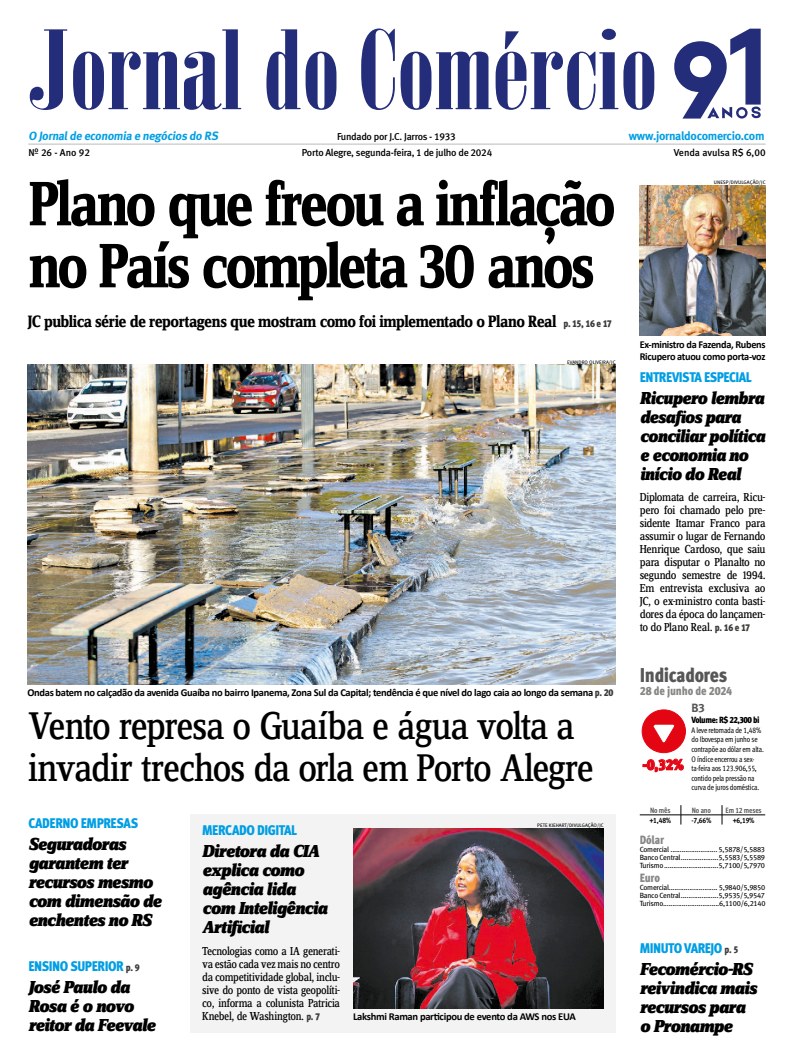
<style>
.page{position:relative;width:794px;height:1063px;background:#fff}
.page>*{position:absolute;margin:0;border:0;box-sizing:border-box;transform-origin:0 0}
.manchete{font:700 65px/62px "Zine Serif Dis";letter-spacing:-.055em;color:#000;scale:.91 1}
.titulo{font:40px/42px "Zine Serif Dis";letter-spacing:-.045em;color:#000}
.Titulo_Indicadores{font:20px "Meta Cond Black LF";letter-spacing:-.02em;color:#565655}
.titulo_chamadas{font:italic 900 18px/19px "Zine Serif Dis";letter-spacing:-.035em;color:#000}
.linha_de_apoio_da_ma{font:700 17.1px "Zine Serif Dis";letter-spacing:-.035em;color:#000}
.t1{font:15px "Meta Cond Black LF";color:#e30512}
.cartola{font:14px "Meta Cond Black LF";letter-spacing:-.035em;color:#009ee3}
.manchete-2{font:14px "Meta Cond Black LF";letter-spacing:-.03em;color:#009ee3}
.TEXTO_capa{font:12px/13px "Zine Serif Dis";letter-spacing:-.03em;color:#000;text-align:justify}
.t2{font:700 12px "Meta";letter-spacing:-.02em;color:#009ee3}
.Data_Indicadores{font:12px "Meta Cond Black LF";letter-spacing:-.02em;color:#878786}
.indicadores_negrito{font:12px "Meta Cond Black LF";color:#878786}
.t3{font:12px "Meta Bold LF";color:#565655}
.Legenda{font:700 10.6px/12px "Calibri";letter-spacing:-.03em;color:#000}
.t4{font:10px "Meta Medium LF";letter-spacing:-.025em;color:#000}
.t5{font:10px "Meta Cond Black LF";letter-spacing:-.065em;color:#3c3c3a}
.t6{font:10px "Meta Medium LF";letter-spacing:-.005em;color:#000}
.t7{font:9px "Meta Cond Black LF";letter-spacing:-.05em;color:#000}
.t8{font:8px/9.6px "Meta Cond Book LF";letter-spacing:-.02em;color:#000;scale:.94 1}
.topo_negrito{font:7.7px "Meta Cond Bold LF";letter-spacing:-.02em;color:#565655}
.topo_negrito-2{font:7.7px "Meta Cond Bold LF";color:#000}
.indicadores_negrito-2{font:7.5px/8px "Meta Book LF";letter-spacing:-.03em;color:#000}
.Crédito{font:5px "Meta Book Caps";color:#000}
.s1{font-family:"Meta Cond Black LF";font-weight:400;font-size:10px;color:#3c3c3a}
</style>
<div class="page">
<hr style="left:28px;top:144px;width:737px;height:1px;background:#bbb">
<svg style="left:30px;top:29px;width:37px;height:81px"></svg>
<svg style="left:73px;top:29px;width:168px;height:81px"></svg>
<svg style="left:266px;top:29px;width:70px;height:81px"></svg>
<svg style="left:361px;top:29px;width:293px;height:81px"></svg>
<svg style="left:674px;top:29px;width:86px;height:90px"></svg>
<div style="left:190px;top:814px;width:425px;height:218px;background:#f3f3f3"></div>
<img style="left:27px;top:364px;width:588px;height:320px">
<img style="left:353px;top:829px;width:251px;height:179px">
<img style="left:640px;top:185px;width:125px;height:151px">
<hr style="left:640px;top:815px;width:41px;height:1px;background:#000">
<hr style="left:681px;top:815px;width:41px;height:1px;background:#000">
<svg style="left:680px;top:805px;width:1px;height:20px"></svg>
<hr style="left:722px;top:815px;width:43px;height:1px;background:#000">
<svg style="left:722px;top:805px;width:1px;height:20px"></svg>
<svg style="left:641px;top:709px;width:44px;height:63px"></svg>
<p class="t2" style="left:28px;top:129px;width:193px">O Jornalde economia e negócios do RS</p>
<p class="t4" style="left:337px;top:131px;width:120px">Fundado por J.C. Jarros - 1933</p>
<p class="t2" style="left:629px;top:129px;width:137px">www.jornaldocomercio.com</p>
<p class="t6" style="left:674px;top:147px;width:93px">Venda avulsa R$ 6,00</p>
<p class="manchete" style="left:29px;top:176px;width:646px">Plano que freou a inflação no País completa 30 anos</p>
<p class="t4" style="left:28px;top:147px;width:63px">Nº 26 - Ano 92</p>
<p class="t4" style="left:302px;top:147px;width:192px">Porto Alegre, segunda-feira, 1 de julho de 2024</p>
<p class="Crédito" style="left:714px;top:180px;width:53px">UNESP/DIVULGAÇÃO/JC</p>
<p class="linha_de_apoio_da_ma" style="left:28px;top:313px;width:530px">JC publica série de reportagens que mostram como foi implementado o Plano Real</p>
<p class="t5" style="left:563px;top:318px;width:50px">p. 15, 16 e 17</p>
<p class="Crédito" style="left:567px;top:360px;width:50px">EVANDRO OLIVEIRA/JC</p>
<p class="Legenda" style="left:27px;top:687px;width:587px">Ondas batem no calçadão da avenida Guaíba no bairro Ipanema, Zona Sul da Capital; tendência é que nível do lago caia ao longo da semana <span class="s1">p. 20</span></p>
<p class="titulo" style="left:28px;top:707px;width:568px">Vento represa o Guaíba e água volta a invadir trechos da orla em Porto Alegre</p>
<p class="manchete-2" style="left:28px;top:815px;width:111px">CADERNO EMPRESAS</p>
<p class="titulo_chamadas" style="left:28px;top:835px;width:135px">Seguradoras garantem ter recursos mesmo com dimensão de enchentes no RS</p>
<p class="manchete-2" style="left:28px;top:958px;width:97px">ENSINO SUPERIOR</p>
<p class="t5" style="left:126px;top:962px;width:15px">p. 9</p>
<p class="titulo_chamadas" style="left:28px;top:979px;width:129px">José Paulo da<br>Rosa é o novo reitor da Feevale</p>
<p class="cartola" style="left:202px;top:822px;width:96px">MERCADO DIGITAL</p>
<p class="titulo_chamadas" style="left:202px;top:843px;width:127px">Diretora da CIA explica como agência lida com Inteligência<br>Artificial</p>
<p class="TEXTO_capa" style="left:202px;top:945px;width:139px">Tecnologias como a IA generati&shy;va estão cada vez mais no centro da competitividade global, inclu&shy;sive do ponto de vista geopolíti&shy;co, informa a colunista Patricia Knebel, de Washington.</p>
<p class="t5" style="left:306px;top:1011px;width:15px">p. 7</p>
<p class="Crédito" style="left:537px;top:823px;width:68px">PETE KIEHART/DIVULGAÇÃO/JC</p>
<p class="Legenda" style="left:353px;top:1011px;width:224px">Lakshmi Raman participou de evento da AWS nos EUA</p>
<p class="Legenda" style="left:640px;top:339px;width:127px">Ex-ministro da Fazenda, Rubens<br>Ricupero atuou como porta-voz</p>
<p class="cartola" style="left:640px;top:369px;width:113px">ENTREVISTA ESPECIAL</p>
<p class="titulo_chamadas" style="left:640px;top:390px;width:127px">Ricupero lembra desafios para conciliar política e economia no início do Real</p>
<p class="TEXTO_capa" style="left:640px;top:491px;width:127px">Diplomata de carreira, Ricu&shy;pero foi chamado pelo pre&shy;sidente Itamar Franco para assumir o lugar de Fernando Henrique Cardoso, que saiu para disputar o Planalto no segundo semestre de 1994.<br>Em entrevista exclusiva ao JC, o ex-ministro conta basti&shy;dores da época do lançamen&shy;to do Plano Real.</p>
<p class="t5" style="left:715px;top:622px;width:37px">p. 16 e 17</p>
<p class="Titulo_Indicadores" style="left:640px;top:663px;width:89px">Indicadores</p>
<p class="Data_Indicadores" style="left:640px;top:684px;width:94px">28 de junho de 2024</p>
<p class="t1" style="left:642px;top:756px;width:43px">-0,32%</p>
<p class="t3" style="left:691px;top:701px;width:15px">B3</p>
<p class="t7" style="left:691px;top:715px;width:69px">Volume: R$ 22,300 bi</p>
<p class="t8" style="left:691px;top:725px;width:78px">A leve retomada de 1,48% do Ibovespa em junho se contrapõe ao dólar em alta.<br>O índice encerrou a sex&shy;ta-feira aos 123.906,55, contido pela pressão na curva de juros doméstica.</p>
<p class="topo_negrito" style="left:650px;top:806px;width:22px">No mês</p>
<p class="topo_negrito" style="left:692px;top:806px;width:21px">No ano</p>
<p class="topo_negrito" style="left:725px;top:806px;width:38px">Em 12 meses</p>
<p class="topo_negrito-2" style="left:649px;top:816px;width:23px">+1,48%</p>
<p class="topo_negrito-2" style="left:691px;top:816px;width:22px">-7,66%</p>
<p class="topo_negrito-2" style="left:732px;top:816px;width:23px">+6,19%</p>
<p class="Data_Indicadores" style="left:640px;top:833px;width:26px">Dólar</p>
<p class="indicadores_negrito-2" style="left:640px;top:846px;width:127px">Comercial ......................... 5,5878/5,5883</p>
<p class="indicadores_negrito-2" style="left:640px;top:854px;width:127px">Banco Central....................5,5583/5,5589</p>
<p class="indicadores_negrito-2" style="left:640px;top:862px;width:127px">Turismo.............................5,7100/5,7970</p>
<p class="indicadores_negrito" style="left:640px;top:871px;width:22px">Euro</p>
<p class="indicadores_negrito-2" style="left:640px;top:884px;width:127px">Comercial.......................... 5,9840/5,9850</p>
<p class="indicadores_negrito-2" style="left:640px;top:892px;width:127px">Banco Central....................5,9535/5,9547<br>Turismo..............................6,1100/6,2140</p>
<p class="cartola" style="left:640px;top:940px;width:84px">MINUTO VAREJO</p>
<p class="t5" style="left:724px;top:944px;width:15px">p. 5</p>
<p class="titulo_chamadas" style="left:640px;top:961px;width:119px">Fecomércio-RS reivindica mais recursos para o Pronampe</p>
</div>
